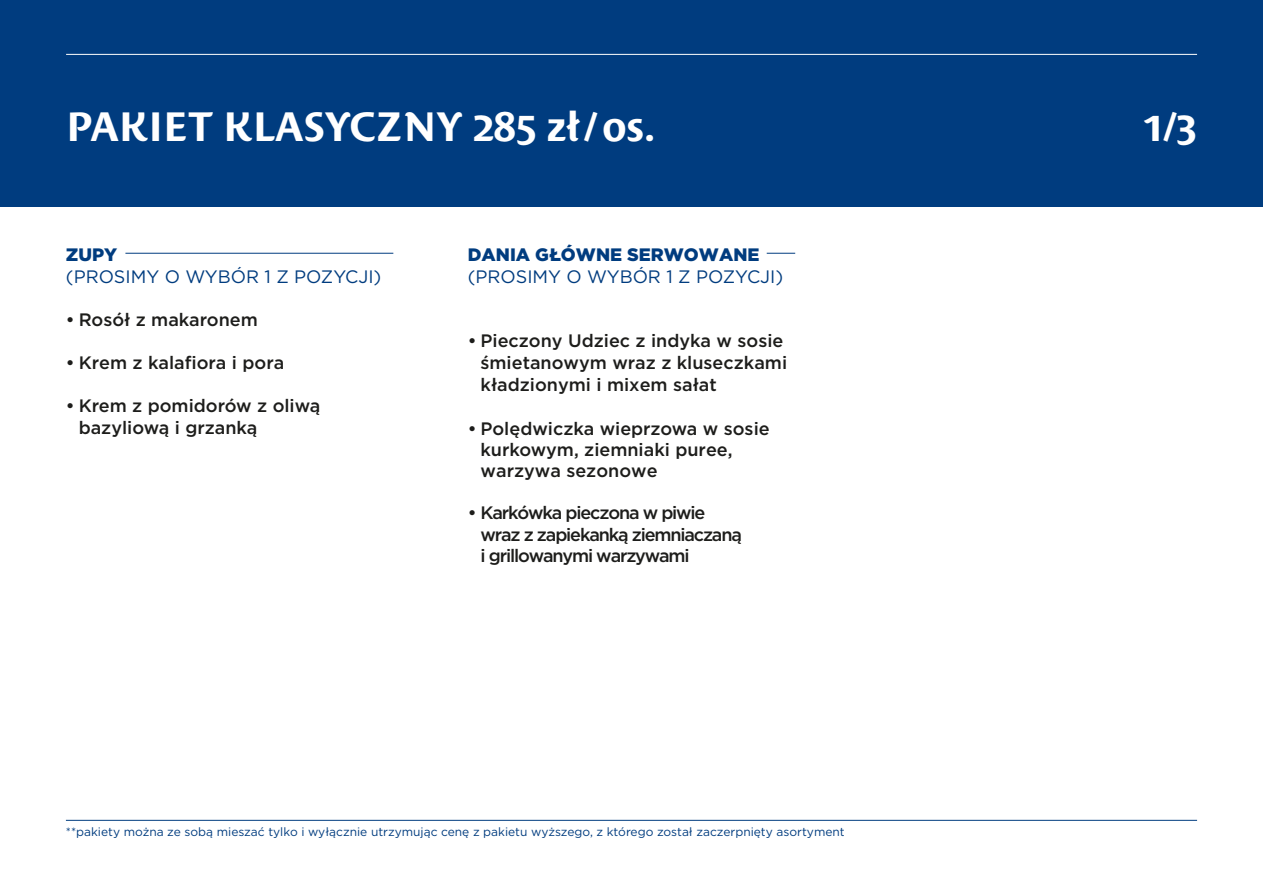
<style>
.page{position:relative;width:1263px;height:893px;background:#fff}
.page>*{position:absolute;margin:0;border:0;box-sizing:border-box;transform-origin:0 0}
.t1{font:700 40.5px "Costa Std";color:#fff}
.t2{font:500 18px/21.6px "Gotham";color:#1d1d1b}
.t3{font:500 18px/21.6px "Gotham";letter-spacing:-.065em;color:#1d1d1b}
.t4{font:18px "Gotham";color:#003c7f}
.t5{font:900 18px "Gotham";color:#003c7f}
.t6{font:12px "Gotham";color:#003c7f}
</style>
<div class="page">
<hr style="left:66px;top:820px;width:1131px;height:1px;background:#003c7f">
<div style="left:0;top:0;width:1263px;height:207px;background:#003c7f"></div>
<hr style="left:66px;top:54px;width:1131px;height:1px;background:#fff">
<svg style="left:767px;top:253px;width:28px;height:1px"></svg>
<hr style="left:125px;top:253px;width:268px;height:1px;background:#003c7f">
<h1 class="t1" style="left:66px;top:103px;width:590px">PAKIET KLASYCZNY 285 zł/os.</h1>
<p class="t5" style="left:66px;top:242px;width:53px">ZUPY</p>
<p class="t4" style="left:66px;top:265px;width:317px">(PROSIMY O WYBÓR 1 Z POZYCJI)</p>
<p class="t2" style="left:66px;top:308px;width:194px">• Rosół z makaronem</p>
<p class="t2" style="left:66px;top:352px;width:220px">• Krem z kalafiora i pora</p>
<p class="t2" style="left:79px;top:395px;width:243px;text-indent:-13px">• Krem z pomidorów z oliwą bazyliową i grzanką</p>
<p class="t5" style="left:468px;top:242px;width:293px">DANIA GŁÓWNE SERWOWANE</p>
<p class="t4" style="left:468px;top:265px;width:317px">(PROSIMY O WYBÓR 1 Z POZYCJI)</p>
<p class="t2" style="left:480px;top:330px;width:308px;text-indent:-13px">• Pieczony Udziec z indyka w sosie śmietanowym wraz z kluseczkami kładzionymi i mixem sałat</p>
<p class="t2" style="left:480px;top:417px;width:291px;text-indent:-13px">• Polędwiczka wieprzowa w sosie kurkowym, ziemniaki puree,</p>
<p class="t2" style="left:481px;top:460px;width:178px">warzywa sezonowe</p>
<p class="t3" style="left:480px;top:502px;width:263px;text-indent:-13px">• Karkówka pieczona w piwie wraz z zapiekanką ziemniaczaną i grillowanymi warzywami</p>
<p class="t6" style="left:66px;top:824px;width:780px">**pakiety można ze sobą mieszać tylko i wyłącznie utrzymując cenę z pakietu wyższego, z którego został zaczerpnięty asortyment</p>
<h1 class="t1" style="left:1143px;top:103px;width:55px">1/3</h1>
</div>
